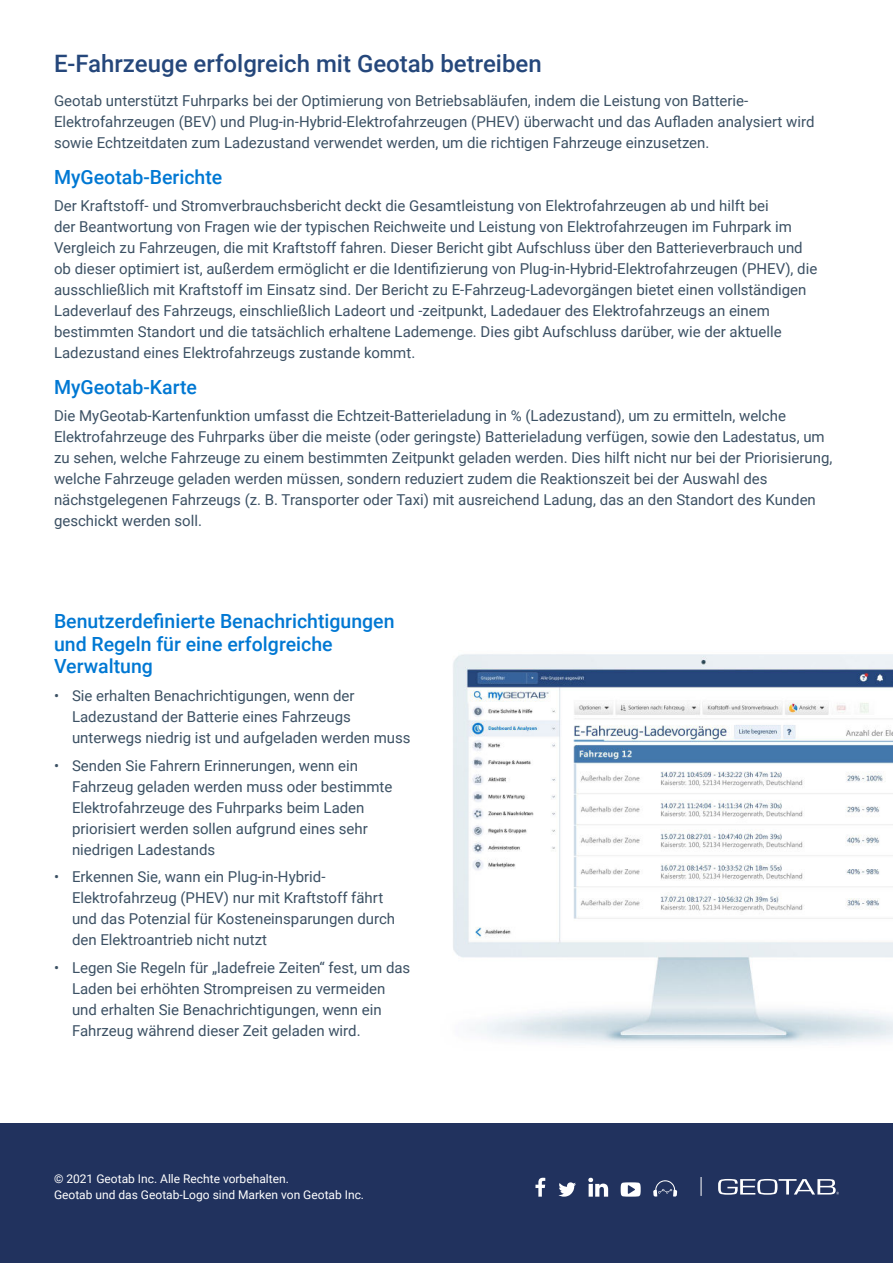
<style>
.page{position:relative;width:893px;height:1263px;background:#fff}
.page>*{position:absolute;margin:0;border:0;box-sizing:border-box;transform-origin:0 0}
.t1{font:500 24px "Roboto";color:#25477b}
.t2{font:500 19.5px/22.5px "Roboto";color:#0078d3}
.t3{font:15px/21px "Roboto";color:#3c5164}
.t4{font:12px/16.5px "Roboto";color:#fff}
</style>
<div class="page">
<img style="left:453px;top:654px;width:440px;height:390px">
<div style="left:0;top:1124px;width:893px;height:139px;background:#21325e"></div>
<svg style="left:535px;top:1178px;width:10px;height:19px"></svg>
<svg style="left:558px;top:1182px;width:18px;height:15px"></svg>
<svg style="left:588px;top:1178px;width:20px;height:19px"></svg>
<svg style="left:621px;top:1182px;width:20px;height:15px"></svg>
<svg style="left:653px;top:1180px;width:24px;height:17px"></svg>
<svg style="left:701px;top:1177px;width:1px;height:19px"></svg>
<svg style="left:718px;top:1179px;width:121px;height:16px"></svg>
<h1 class="t1" style="left:54px;top:53px;width:489px">E-Fahrzeuge erfolgreich mit Geotab betreiben</h1>
<p class="t3" style="left:54px;top:89px;width:762px">Geotab unterstützt Fuhrparks bei der Optimierung von Betriebsabläufen, indem die Leistung von Batterie-<br>Elektrofahrzeugen (BEV) und Plug-in-Hybrid-Elektrofahrzeugen (PHEV) überwacht und das Aufladen analysiert wird sowie Echtzeitdaten zum Ladezustand verwendet werden, um die richtigen Fahrzeuge einzusetzen.</p>
<h2 class="t2" style="left:54px;top:167px;width:170px">MyGeotab-Berichte</h2>
<p class="t3" style="left:54px;top:194px;width:765px">Der Kraftstoff- und Stromverbrauchsbericht deckt die Gesamtleistung von Elektrofahrzeugen ab und hilft bei<br>der Beantwortung von Fragen wie der typischen Reichweite und Leistung von Elektrofahrzeugen im Fuhrpark im Vergleich zu Fahrzeugen, die mit Kraftstoff fahren. Dieser Bericht gibt Aufschluss über den Batterieverbrauch und ob dieser optimiert ist, außerdem ermöglicht er die Identifizierung von Plug-in-Hybrid-Elektrofahrzeugen (PHEV), die ausschließlich mit Kraftstoff im Einsatz sind. Der Bericht zu E-Fahrzeug-Ladevorgängen bietet einen vollständigen Ladeverlauf des Fahrzeugs, einschließlich Ladeort und -zeitpunkt, Ladedauer des Elektrofahrzeugs an einem bestimmten Standort und die tatsächlich erhaltene Lademenge. Dies gibt Aufschluss darüber, wie der aktuelle Ladezustand eines Elektrofahrzeugs zustande kommt.</p>
<h2 class="t2" style="left:54px;top:377px;width:144px">MyGeotab-Karte</h2>
<p class="t3" style="left:54px;top:404px;width:780px">Die MyGeotab-Kartenfunktion umfasst die Echtzeit-Batterieladung in % (Ladezustand), um zu ermitteln, welche Elektrofahrzeuge des Fuhrparks über die meiste (oder geringste) Batterieladung verfügen, sowie den Ladestatus, um zu sehen, welche Fahrzeuge zu einem bestimmten Zeitpunkt geladen werden. Dies hilft nicht nur bei der Priorisierung, welche Fahrzeuge geladen werden müssen, sondern reduziert zudem die Reaktionszeit bei der Auswahl des nächstgelegenen Fahrzeugs (z. B. Transporter oder Taxi) mit ausreichend Ladung, das an den Standort des Kunden geschickt werden soll.</p>
<h2 class="t2" style="left:54px;top:609px;width:342px">Benutzerdefinierte Benachrichtigungen und Regeln für eine erfolgreiche<br>Verwaltung</h2>
<p class="t3" style="left:72px;top:686px;width:340px;text-indent:-18px">• Sie erhalten Benachrichtigungen, wenn der<br>Ladezustand der Batterie eines Fahrzeugs unterwegs niedrig ist und aufgeladen werden muss</p>
<p class="t3" style="left:72px;top:756px;width:322px;text-indent:-18px">• Senden Sie Fahrern Erinnerungen, wenn ein Fahrzeug geladen werden muss oder bestimmte Elektrofahrzeuge des Fuhrparks beim Laden priorisiert werden sollen aufgrund eines sehr niedrigen Ladestands</p>
<p class="t3" style="left:72px;top:868px;width:325px;text-indent:-18px">• Erkennen Sie, wann ein Plug-in-Hybrid-Elektrofahrzeug (PHEV) nur mit Kraftstoff fährt und das Potenzial für Kosteneinsparungen durch den Elektroantrieb nicht nutzt</p>
<p class="t3" style="left:72px;top:958px;width:340px;text-indent:-18px">• Legen Sie Regeln für „ladefreie Zeiten“ fest, um das Laden bei erhöhten Strompreisen zu vermeiden und erhalten Sie Benachrichtigungen, wenn ein Fahrzeug während dieser Zeit geladen wird.</p>
<p class="t4" style="left:54px;top:1170px;width:312px">© 2021 Geotab Inc. Alle Rechte vorbehalten.<br>Geotab und das Geotab-Logo sind Marken von Geotab Inc.</p>
</div>
